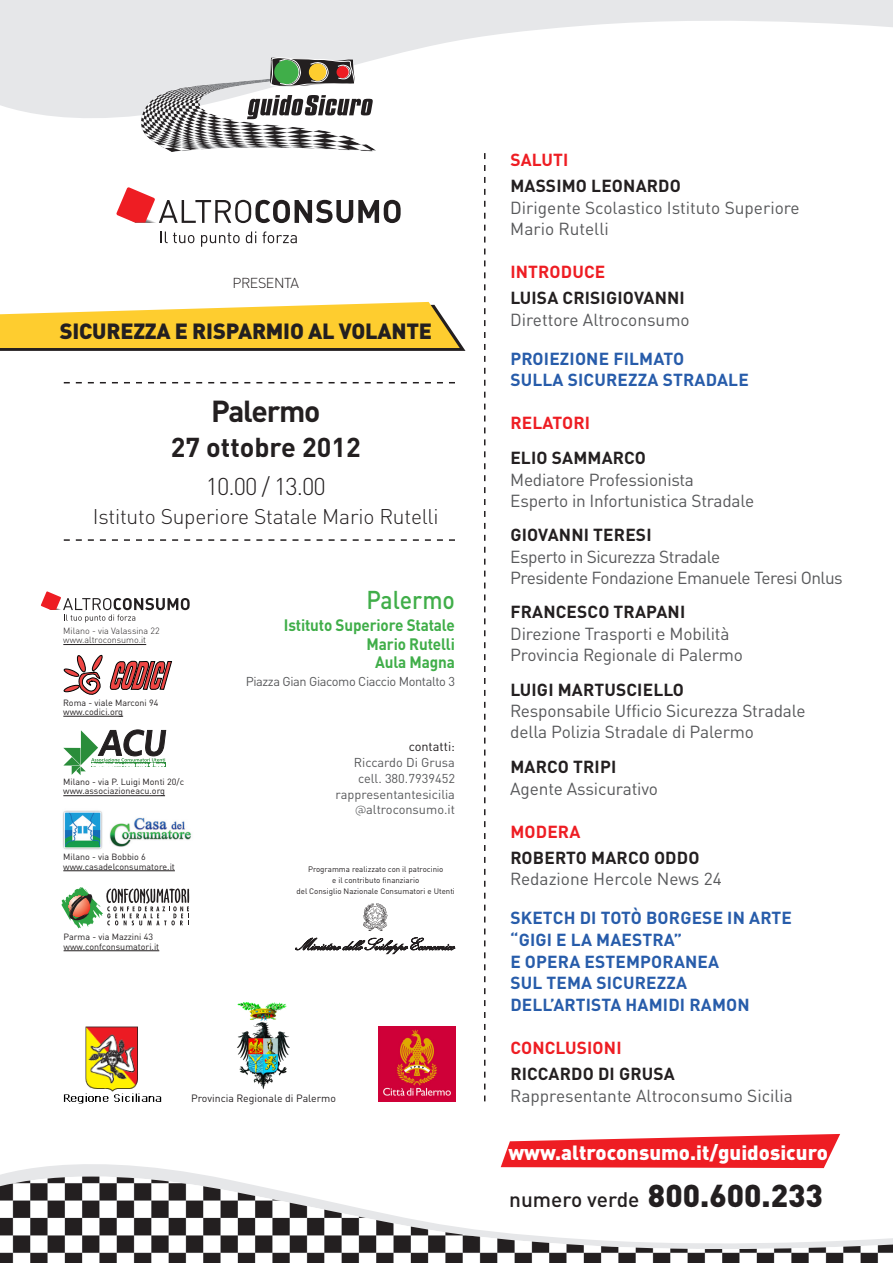
<style>
.page{position:relative;width:893px;height:1263px;background:#fff}
.page>*{position:absolute;margin:0;border:0;box-sizing:border-box;transform-origin:0 0}
.t1{font:700 30px "DIN Pro";letter-spacing:-.04em;color:#231f20}
.t2{font:700 27px "DIN Pro";color:#231f20}
.t3{font:500 25.5px "DIN Pro";color:#40ae49;scale:.91 1}
.t4{font:300 24px "DIN Pro";letter-spacing:-.04em;color:#231f20}
.t5{font:900 21.75px "DIN Pro";letter-spacing:-.01em;color:#231f20}
.t6{font:300 21px "DIN Pro";letter-spacing:-.01em;color:#231f20}
.t7{font:500 20.85px "DIN Pro";color:#231f20}
.t8{font:900 20.4px "DIN Pro";color:#fff}
.t9{font:17.25px/21px "DIN Pro";letter-spacing:-.01em;color:#57585a}
.t10{font:700 17.25px/21.8px "DIN Pro";letter-spacing:.01em;color:#275caa}
.t11{font:700 17.25px "DIN Pro";letter-spacing:.01em;color:#231f20}
.t12{font:17.25px/21px "DIN Pro";letter-spacing:-.03em;color:#57585a}
.t13{font:700 17.25px "DIN Pro";letter-spacing:.01em;color:#ee1d23}
.t14{font:700 16.35px/18.6px "DIN Pro";letter-spacing:-.01em;color:#40ae49;text-align:right;scale:.93 1}
.t15{font:300 14.25px "DIN Pro";letter-spacing:-.03em;color:#231f20}
.t16{font:12.75px/15.8px "DIN Pro";color:#57585a;text-align:right}
.t17{font:12.75px "DIN Pro";letter-spacing:-.03em;color:#57585a}
.t18{font:10.5px "DIN Pro";color:#231f20}
.t19{font:9px "DIN Pro";color:#231f20}
.t20{font:300 9px "DIN Pro";color:#231f20}
.t21{font:7.95px/10.9px "DIN Pro";color:#231f20;text-align:center}
.s1{color:#231f20}
.s2{font-family:"Prelo"}
.s3{font-weight:900;font-size:31.35px}
</style>
<div class="page">
<svg style="left:0;top:302px;width:465px;height:49px;background:#efc84c"></svg>
<svg style="left:64px;top:382px;width:391px;height:1px"></svg>
<svg style="left:64px;top:539px;width:391px;height:2px"></svg>
<svg style="left:0;top:1164px;width:879px;height:99px"></svg>
<img style="left:0;top:1176px;width:893px;height:77px">
<svg style="left:0;top:0;width:893px;height:118px"></svg>
<svg style="left:501px;top:1134px;width:339px;height:34px;background:#f03f44"></svg>
<svg style="left:484px;top:153px;width:1px;height:948px"></svg>
<svg style="left:363px;top:903px;width:24px;height:28px"></svg>
<svg style="left:295px;top:937px;width:160px;height:17px"></svg>
<img style="left:133px;top:57px;width:261px;height:94px">
<svg style="left:247px;top:95px;width:126px;height:24px"></svg>
<svg style="left:270px;top:57px;width:86px;height:30px;background:#838868"></svg>
<svg style="left:64px;top:655px;width:39px;height:40px"></svg>
<svg style="left:109px;top:661px;width:63px;height:29px"></svg>
<svg style="left:63px;top:730px;width:103px;height:45px"></svg>
<img style="left:63px;top:810px;width:129px;height:40px">
<svg style="left:41px;top:591px;width:149px;height:31px"></svg>
<hr style="left:63px;top:644px;width:83px;height:1px;background:#231f20">
<hr style="left:63px;top:716px;width:60px;height:1px;background:#231f20">
<hr style="left:63px;top:795px;width:102px;height:1px;background:#231f20">
<hr style="left:63px;top:870px;width:112px;height:1px;background:#231f20">
<hr style="left:64px;top:950px;width:95px;height:1px;background:#231f20">
<svg style="left:61px;top:887px;width:129px;height:42px"></svg>
<svg style="left:116px;top:187px;width:285px;height:36px"></svg>
<svg style="left:160px;top:231px;width:34px;height:12px"></svg>
<svg style="left:201px;top:233px;width:39px;height:14px"></svg>
<svg style="left:246px;top:231px;width:10px;height:12px"></svg>
<svg style="left:262px;top:231px;width:35px;height:12px"></svg>
<img style="left:63px;top:1026px;width:99px;height:78px">
<img style="left:237px;top:1002px;width:53px;height:87px">
<img style="left:378px;top:1026px;width:77px;height:75px">
<p class="t15" style="left:232px;top:271px;width:68px">PRESENTA</p>
<p class="t5" style="left:60px;top:312px;width:374px">SICUREZZA E RISPARMIO AL VOLANTE</p>
<p class="t1" style="left:211px;top:386px;width:111px">Palermo</p>
<p class="t2" style="left:171px;top:425px;width:192px">27 ottobre 2012</p>
<p class="t4" style="left:206px;top:468px;width:122px">10.00 / 13.00</p>
<p class="t6" style="left:93px;top:500px;width:347px">Istituto Superiore Statale Mario Rutelli</p>
<p class="t20" style="left:63px;top:624px;width:98px">Milano - via Valassina 22</p>
<p class="t20" style="left:63px;top:633px;width:84px">www.altroconsumo.it</p>
<p class="t19" style="left:63px;top:695px;width:97px">Roma - viale Marconi 94</p>
<p class="t19" style="left:63px;top:705px;width:61px">www.codici.org</p>
<p class="t19" style="left:63px;top:775px;width:122px">Milano - via P. Luigi Monti 20/c</p>
<p class="t19" style="left:63px;top:784px;width:103px">www.associazioneacu.org</p>
<p class="t19" style="left:63px;top:850px;width:84px">Milano - via Bobbio 6</p>
<p class="t19" style="left:63px;top:859px;width:113px">www.casadelconsumatore.it</p>
<p class="t19" style="left:64px;top:930px;width:91px">Parma - via Mazzini 43</p>
<p class="t19" style="left:64px;top:939px;width:97px">www.confconsumatori.it</p>
<p class="t3" style="left:366px;top:579px;width:99px">Palermo</p>
<p class="t14" style="left:284px;top:614px;width:185px">Istituto Superiore Statale<br>Mario Rutelli<br>Aula Magna</p>
<p class="t17" style="left:246px;top:672px;width:211px">Piazza Gian Giacomo Ciaccio Montalto 3</p>
<p class="t16" style="left:335px;top:738px;width:121px"><span class="s1">contatti:<br></span>Riccardo Di Grusa cell. 380.7939452 rappresentantesicilia <span class="s2">@</span>altroconsumo.it</p>
<p class="t21" style="left:296px;top:863px;width:160px">Programma realizzato con il patrocinio<br>e il contributo finanziario<br>del Consiglio Nazionale Consumatori e Utenti</p>
<p class="t18" style="left:191px;top:1090px;width:146px">Provincia Regionale di Palermo</p>
<p class="t13" style="left:510px;top:146px;width:60px">SALUTI</p>
<p class="t11" style="left:510px;top:172px;width:172px">MASSIMO LEONARDO</p>
<p class="t9" style="left:510px;top:196px;width:291px">Dirigente Scolastico Istituto Superiore<br>Mario Rutelli</p>
<p class="t13" style="left:510px;top:257px;width:96px">INTRODUCE</p>
<p class="t11" style="left:510px;top:283px;width:176px">LUISA CRISIGIOVANNI</p>
<p class="t9" style="left:510px;top:307px;width:181px">Direttore Altroconsumo</p>
<p class="t10" style="left:510px;top:345px;width:240px">PROIEZIONE FILMATO<br>SULLA SICUREZZA STRADALE</p>
<p class="t13" style="left:510px;top:409px;width:81px">RELATORI</p>
<p class="t11" style="left:510px;top:443px;width:137px">ELIO SAMMARCO</p>
<p class="t9" style="left:510px;top:467px;width:245px">Mediatore Professionista<br>Esperto in Infortunistica Stradale</p>
<p class="t11" style="left:510px;top:520px;width:143px">GIOVANNI TERESI</p>
<p class="t12" style="left:510px;top:544px;width:334px">Esperto in Sicurezza Stradale<br>Presidente Fondazione Emanuele Teresi Onlus</p>
<p class="t11" style="left:510px;top:598px;width:176px">FRANCESCO TRAPANI</p>
<p class="t9" style="left:510px;top:622px;width:234px">Direzione Trasporti e Mobilità<br>Provincia Regionale di Palermo</p>
<p class="t11" style="left:510px;top:675px;width:175px">LUIGI MARTUSCIELLO</p>
<p class="t9" style="left:510px;top:699px;width:297px">Responsabile Ufficio Sicurezza Stradale della Polizia Stradale di Palermo</p>
<p class="t11" style="left:510px;top:752px;width:107px">MARCO TRIPI</p>
<p class="t9" style="left:510px;top:776px;width:149px">Agente Assicurativo</p>
<p class="t13" style="left:510px;top:817px;width:72px">MODERA</p>
<p class="t11" style="left:510px;top:843px;width:191px">ROBERTO MARCO ODDO</p>
<p class="t9" style="left:510px;top:867px;width:213px">Redazione Hercole News 24</p>
<p class="t10" style="left:510px;top:905px;width:283px">SKETCH DI TOTÒ BORGESE IN ARTE “GIGI E LA MAESTRA”<br>E OPERA ESTEMPORANEA<br>SUL TEMA SICUREZZA<br>DELL’ARTISTA HAMIDI RAMON</p>
<p class="t13" style="left:510px;top:1033px;width:113px">CONCLUSIONI</p>
<p class="t11" style="left:510px;top:1059px;width:166px">RICCARDO DI GRUSA</p>
<p class="t9" style="left:510px;top:1083px;width:284px">Rappresentante Altroconsumo Sicilia</p>
<p class="t8" style="left:508px;top:1135px;width:321px">www.altroconsumo.it/guidosicuro</p>
<p class="t7" style="left:509px;top:1182px;width:315px">numero verde <span class="s3">800.600.233</span></p>
</div>
